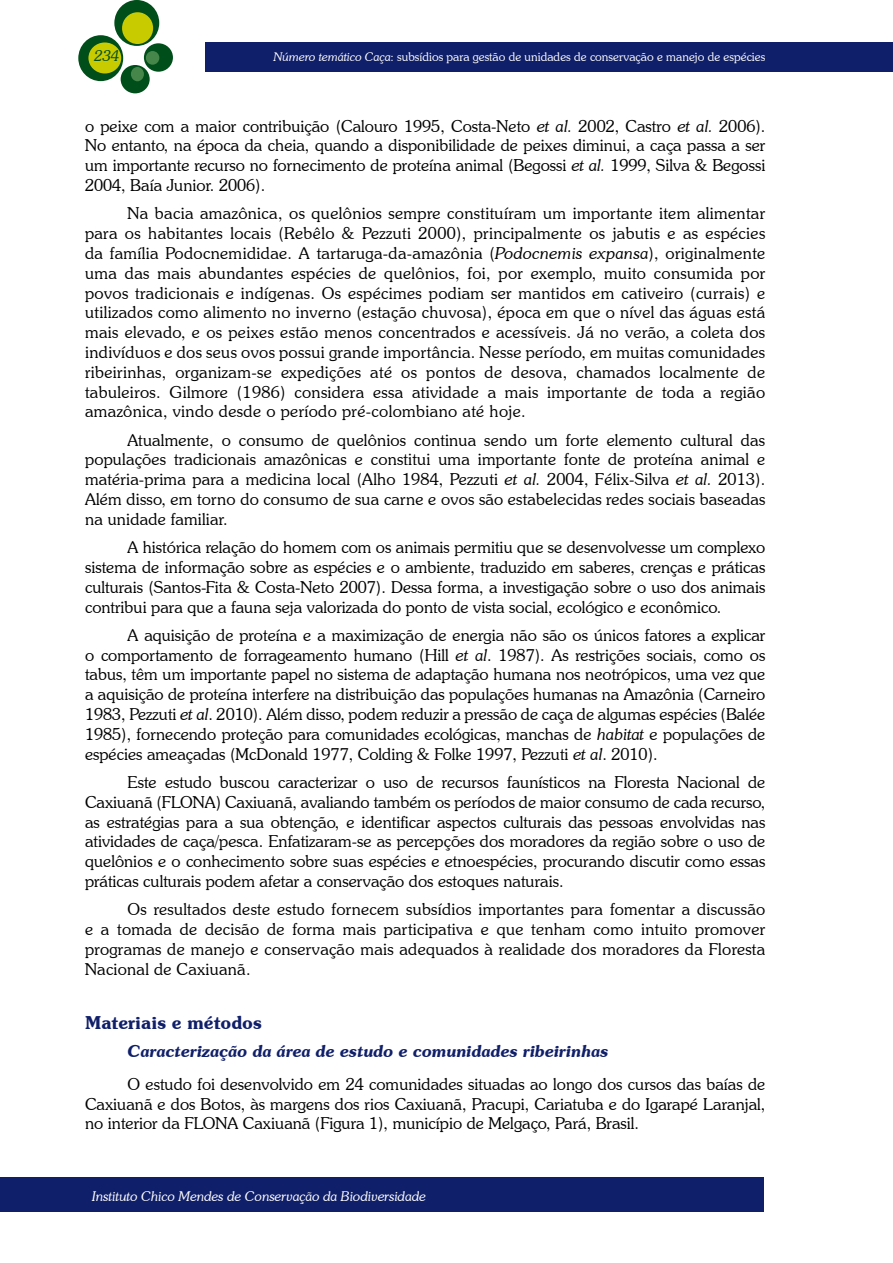
<style>
.page{position:relative;width:893px;height:1263px;background:#fff}
.page>*{position:absolute;margin:0;border:0;box-sizing:border-box;transform-origin:0 0}
.t1{font:600 18px "Souvenir IT Cby BT";color:#101f69}
.t2{font:300 16.5px/19.8px "Souvenir IT Cby BT";color:#000;text-align:justify}
.t3{font:italic 600 16.5px "Souvenir IT Cby BT";color:#101f69}
.t4{font:italic 300 15px "Souvenir IT Cby BT";color:#004e1a}
.t5{font:italic 300 13.5px "Souvenir IT Cby BT";color:#fff}
.t6{font:300 12px "Souvenir IT Cby BT";color:#fff}
.s1{font-style:italic}
</style>
<div class="page">
<div style="left:205px;top:43px;width:687px;height:29px;background:#101f69"></div>
<div style="left:114px;top:0;width:45px;height:46px;background:#004e1a;border-radius:50%"></div>
<div style="left:78px;top:35px;width:45px;height:46px;background:#004e1a;border-radius:50%"></div>
<div style="left:144px;top:43px;width:29px;height:29px;background:#004e1a;border-radius:50%"></div>
<div style="left:121px;top:65px;width:29px;height:28px;background:#004e1a;border-radius:50%"></div>
<div style="left:122px;top:12px;width:31px;height:32px;background:#c8cb00;border-radius:50%"></div>
<div style="left:88px;top:42px;width:33px;height:31px;background:#c8cb00;border-radius:50%"></div>
<div style="left:146px;top:51px;width:13px;height:14px;background:#47864a;border-radius:50%"></div>
<div style="left:131px;top:67px;width:13px;height:14px;background:#47864a;border-radius:50%"></div>
<div style="left:0;top:1178px;width:764px;height:34px;background:#101f69"></div>
<p class="t4" style="left:95px;top:46px;width:26px">234</p>
<p class="t6" style="left:274px;top:49px;width:493px"><span class="s1">Número temático Caça</span>: subsídios para gestão de unidades de conservação e manejo de espécies</p>
<p class="t2" style="left:85px;top:116px;width:682px">o peixe com a maior contribuição (Calouro 1995, Costa-Neto <span class="s1">et al.</span> 2002, Castro <span class="s1">et al.</span> 2006).<br>No entanto, na época da cheia, quando a disponibilidade de peixes diminui, a caça passa a ser um importante recurso no fornecimento de proteína animal (Begossi <span class="s1">et al.</span> 1999, Silva &amp; Begossi 2004, Baía Junior. 2006).</p>
<p class="t2" style="left:85px;top:203px;width:682px;text-indent:43px">Na bacia amazônica, os quelônios sempre constituíram um importante item alimentar para os habitantes locais (Rebêlo &amp; Pezzuti 2000), principalmente os jabutis e as espécies da família Podocnemididae. A tartaruga-da-amazônia (<span class="s1">Podocnemis expansa</span>), originalmente uma das mais abundantes espécies de quelônios, foi, por exemplo, muito consumida por povos tradicionais e indígenas. Os espécimes podiam ser mantidos em cativeiro (currais) e utilizados como alimento no inverno (estação chuvosa), época em que o nível das águas está mais elevado, e os peixes estão menos concentrados e acessíveis. Já no verão, a coleta dos indivíduos e dos seus ovos possui grande importância. Nesse período, em muitas comunidades ribeirinhas, organizam-se expedições até os pontos de desova, chamados localmente de tabuleiros. Gilmore (1986) considera essa atividade a mais importante de toda a região amazônica, vindo desde o período pré-colombiano até hoje.</p>
<p class="t2" style="left:85px;top:430px;width:682px;text-indent:43px">Atualmente, o consumo de quelônios continua sendo um forte elemento cultural das populações tradicionais amazônicas e constitui uma importante fonte de proteína animal e matéria-prima para a medicina local (Alho 1984, Pezzuti <span class="s1">et al.</span> 2004, Félix-Silva <span class="s1">et al.</span> 2013).<br>Além disso, em torno do consumo de sua carne e ovos são estabelecidas redes sociais baseadas na unidade familiar.</p>
<p class="t2" style="left:85px;top:537px;width:682px;text-indent:43px">A histórica relação do homem com os animais permitiu que se desenvolvesse um complexo sistema de informação sobre as espécies e o ambiente, traduzido em saberes, crenças e práticas culturais (Santos-Fita &amp; Costa-Neto 2007). Dessa forma, a investigação sobre o uso dos animais contribui para que a fauna seja valorizada do ponto de vista social, ecológico e econômico.</p>
<p class="t2" style="left:85px;top:625px;width:682px;text-indent:43px">A aquisição de proteína e a maximização de energia não são os únicos fatores a explicar o comportamento de forrageamento humano (Hill <span class="s1">et al</span>. 1987). As restrições sociais, como os tabus, têm um importante papel no sistema de adaptação humana nos neotrópicos, uma vez que a aquisição de proteína interfere na distribuição das populações humanas na Amazônia (Carneiro 1983, Pezzuti <span class="s1">et al</span>. 2010). Além disso, podem reduzir a pressão de caça de algumas espécies (Balée 1985), fornecendo proteção para comunidades ecológicas, manchas de <span class="s1">habitat</span> e populações de espécies ameaçadas (McDonald 1977, Colding &amp; Folke 1997, Pezzuti <span class="s1">et al</span>. 2010).</p>
<p class="t2" style="left:85px;top:772px;width:682px;text-indent:43px">Este estudo buscou caracterizar o uso de recursos faunísticos na Floresta Nacional de Caxiuanã (FLONA) Caxiuanã, avaliando também os períodos de maior consumo de cada recurso, as estratégias para a sua obtenção, e identificar aspectos culturais das pessoas envolvidas nas atividades de caça/pesca. Enfatizaram-se as percepções dos moradores da região sobre o uso de quelônios e o conhecimento sobre suas espécies e etnoespécies, procurando discutir como essas práticas culturais podem afetar a conservação dos estoques naturais.</p>
<p class="t2" style="left:85px;top:899px;width:682px;text-indent:43px">Os resultados deste estudo fornecem subsídios importantes para fomentar a discussão e a tomada de decisão de forma mais participativa e que tenham como intuito promover programas de manejo e conservação mais adequados à realidade dos moradores da Floresta Nacional de Caxiuanã.</p>
<p class="t1" style="left:85px;top:1011px;width:178px">Materiais e métodos</p>
<p class="t3" style="left:128px;top:1041px;width:482px">Caracterização da área de estudo e comunidades ribeirinhas</p>
<p class="t2" style="left:85px;top:1074px;width:682px;text-indent:43px">O estudo foi desenvolvido em 24 comunidades situadas ao longo dos cursos das baías de Caxiuanã e dos Botos, às margens dos rios Caxiuanã, Pracupi, Cariatuba e do Igarapé Laranjal, no interior da FLONA Caxiuanã (Figura 1), município de Melgaço, Pará, Brasil.</p>
<p class="t5" style="left:92px;top:1188px;width:335px">Instituto Chico Mendes de Conservação da Biodiversidade</p>
</div>
